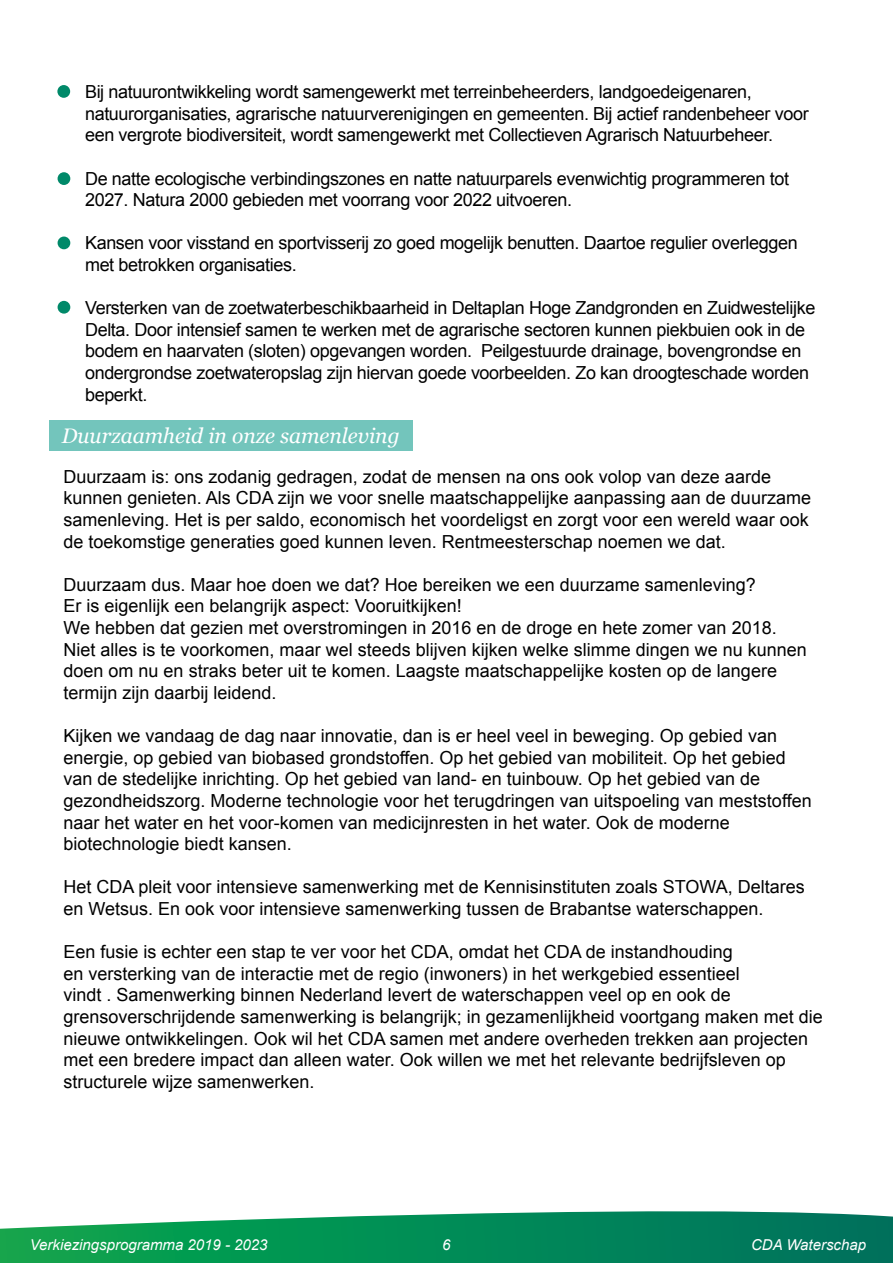
<style>
.page{position:relative;width:893px;height:1263px;background:#fff}
.page>*{position:absolute;margin:0;border:0;box-sizing:border-box;transform-origin:0 0}
.t1{font:italic 21px "Georgia";color:#fff}
.t2{font:18px/21.6px "Arial";color:#000}
.t3{font:18px/21.6px "Arial";letter-spacing:-.02em;color:#000}
.t4{font:italic 15px "Arial";color:#fff}
</style>
<div class="page">
<svg style="left:0;top:1211px;width:893px;height:52px;background:#1d9768"></svg>
<div style="left:57px;top:85px;width:13px;height:13px;background:#008969;border-radius:50%"></div>
<div style="left:58px;top:172px;width:12px;height:13px;background:#008969;border-radius:50%"></div>
<div style="left:58px;top:237px;width:12px;height:12px;background:#008969;border-radius:50%"></div>
<div style="left:58px;top:301px;width:12px;height:13px;background:#008969;border-radius:50%"></div>
<div style="left:49px;top:420px;width:364px;height:31px;background:#73c5bc"></div>
<p class="t3" style="left:85px;top:81px;width:725px">Bij natuurontwikkeling wordt samengewerkt met terreinbeheerders, landgoedeigenaren, natuurorganisaties, agrarische natuurverenigingen en gemeenten. Bij actief randenbeheer voor een vergrote biodiversiteit, wordt samengewerkt met Collectieven Agrarisch Natuurbeheer.</p>
<p class="t3" style="left:85px;top:168px;width:706px">De natte ecologische verbindingszones en natte natuurparels evenwichtig programmeren tot<br>2027. Natura 2000 gebieden met voorrang voor 2022 uitvoeren.</p>
<p class="t3" style="left:85px;top:232px;width:714px">Kansen voor visstand en sportvisserij zo goed mogelijk benutten. Daartoe regulier overleggen met betrokken organisaties.</p>
<p class="t3" style="left:85px;top:297px;width:732px">Versterken van de zoetwaterbeschikbaarheid in Deltaplan Hoge Zandgronden en Zuidwestelijke Delta. Door intensief samen te werken met de agrarische sectoren kunnen piekbuien ook in de bodem en haarvaten (sloten) opgevangen worden. Peilgestuurde drainage, bovengrondse en ondergrondse zoetwateropslag zijn hiervan goede voorbeelden. Zo kan droogteschade worden beperkt.</p>
<p class="t1" style="left:62px;top:421px;width:339px">Duurzaamheid in onze samenleving</p>
<p class="t2" style="left:64px;top:466px;width:749px">Duurzaam is: ons zodanig gedragen, zodat de mensen na ons ook volop van deze aarde kunnen genieten. Als CDA zijn we voor snelle maatschappelijke aanpassing aan de duurzame samenleving. Het is per saldo, economisch het voordeligst en zorgt voor een wereld waar ook de toekomstige generaties goed kunnen leven. Rentmeesterschap noemen we dat.</p>
<p class="t2" style="left:64px;top:574px;width:745px">Duurzaam dus. Maar hoe doen we dat? Hoe bereiken we een duurzame samenleving?<br>Er is eigenlijk een belangrijk aspect: Vooruitkijken!<br>We hebben dat gezien met overstromingen in 2016 en de droge en hete zomer van 2018.<br>Niet alles is te voorkomen, maar wel steeds blijven kijken welke slimme dingen we nu kunnen doen om nu en straks beter uit te komen. Laagste maatschappelijke kosten op de langere termijn zijn daarbij leidend.</p>
<p class="t2" style="left:64px;top:725px;width:750px">Kijken we vandaag de dag naar innovatie, dan is er heel veel in beweging. Op gebied van energie, op gebied van biobased grondstoffen. Op het gebied van mobiliteit. Op het gebied van de stedelijke inrichting. Op het gebied van land- en tuinbouw. Op het gebied van de gezondheidszorg. Moderne technologie voor het terugdringen van uitspoeling van meststoffen naar het water en het voor-komen van medicijnresten in het water. Ook de moderne biotechnologie biedt kansen.</p>
<p class="t2" style="left:64px;top:876px;width:743px">Het CDA pleit voor intensieve samenwerking met de Kennisinstituten zoals STOWA, Deltares en Wetsus. En ook voor intensieve samenwerking tussen de Brabantse waterschappen.</p>
<p class="t2" style="left:64px;top:941px;width:761px">Een fusie is echter een stap te ver voor het CDA, omdat het CDA de instandhouding<br>en versterking van de interactie met de regio (inwoners) in het werkgebied essentieel<br>vindt . Samenwerking binnen Nederland levert de waterschappen veel op en ook de grensoverschrijdende samenwerking is belangrijk; in gezamenlijkheid voortgang maken met die nieuwe ontwikkelingen. Ook wil het CDA samen met andere overheden trekken aan projecten met een bredere impact dan alleen water. Ook willen we met het relevante bedrijfsleven op structurele wijze samenwerken.</p>
<p class="t4" style="left:30px;top:1235px;width:239px">Verkiezingsprogramma 2019 - 2023</p>
<p class="t4" style="left:442px;top:1235px;width:10px">6</p>
<p class="t4" style="left:751px;top:1235px;width:117px">CDA Waterschap</p>
</div>
